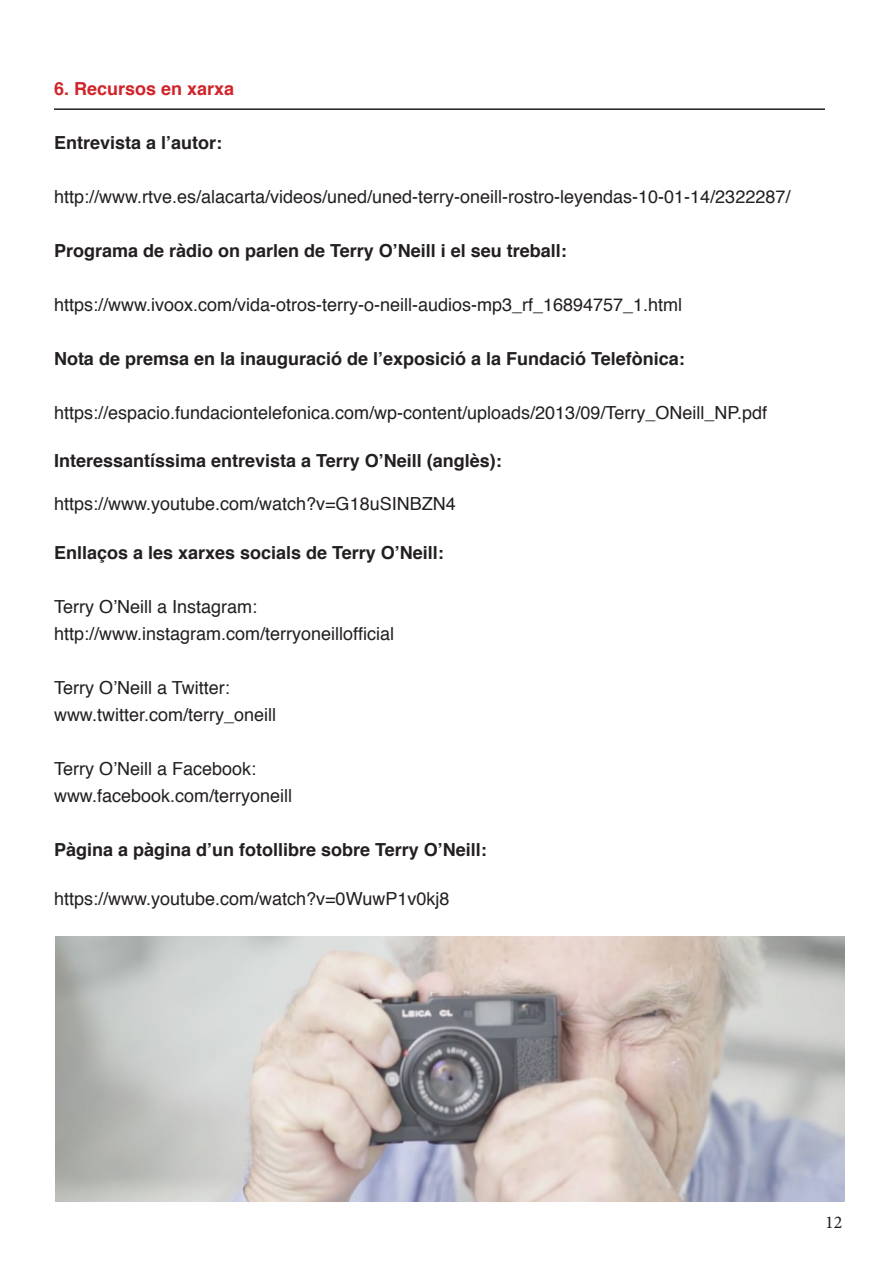
<style>
.page{position:relative;width:893px;height:1263px;background:#fff}
.page>*{position:absolute;margin:0;border:0;box-sizing:border-box;transform-origin:0 0}
.t1{font:18px "Helvetica";color:#231f20}
.t2{font:700 18px "Helvetica";color:#231f20}
.t3{font:700 18px "Helvetica";color:#d1232a}
.t4{font:18px "Minion Pro";color:#231f20}
</style>
<div class="page">
<hr style="left:54px;top:108px;width:771px;height:2px;background:#231f20">
<img style="left:55px;top:936px;width:789px;height:265px">
<p class="t3" style="left:54px;top:74px;width:182px">6. Recursos en xarxa</p>
<p class="t2" style="left:54px;top:128px;width:170px">Entrevista a l’autor:</p>
<p class="t1" style="left:54px;top:182px;width:738px">http://www.rtve.es/alacarta/videos/uned/uned-terry-oneill-rostro-leyendas-10-01-14/2322287/</p>
<p class="t2" style="left:54px;top:236px;width:514px">Programa de ràdio on parlen de Terry O’Neill i el seu treball:</p>
<p class="t1" style="left:54px;top:290px;width:630px">https://www.ivoox.com/vida-otros-terry-o-neill-audios-mp3_rf_16894757_1.html</p>
<p class="t2" style="left:54px;top:344px;width:632px">Nota de premsa en la inauguració de l’exposició a la Fundació Telefònica:</p>
<p class="t1" style="left:54px;top:398px;width:715px">https://espacio.fundaciontelefonica.com/wp-content/uploads/2013/09/Terry_ONeill_NP.pdf</p>
<p class="t2" style="left:54px;top:446px;width:449px">Interessantíssima entrevista a Terry O’Neill (anglès):</p>
<p class="t1" style="left:54px;top:490px;width:403px">https://www.youtube.com/watch?v=G18uSINBZN4</p>
<p class="t2" style="left:54px;top:538px;width:391px">Enllaços a les xarxes socials de Terry O’Neill:</p>
<p class="t1" style="left:54px;top:593px;width:205px">Terry O’Neill a Instagram:</p>
<p class="t1" style="left:54px;top:620px;width:342px">http://www.instagram.com/terryoneillofficial</p>
<p class="t1" style="left:54px;top:674px;width:177px">Terry O’Neill a Twitter:</p>
<p class="t1" style="left:54px;top:701px;width:224px">www.twitter.com/terry_oneill</p>
<p class="t1" style="left:54px;top:755px;width:204px">Terry O’Neill a Facebook:</p>
<p class="t1" style="left:54px;top:782px;width:240px">www.facebook.com/terryoneill</p>
<p class="t2" style="left:54px;top:835px;width:434px">Pàgina a pàgina d’un fotollibre sobre Terry O’Neill:</p>
<p class="t1" style="left:54px;top:884px;width:397px">https://www.youtube.com/watch?v=0WuwP1v0kj8</p>
<p class="t4" style="left:825px;top:1210px;width:19px">12</p>
</div>
